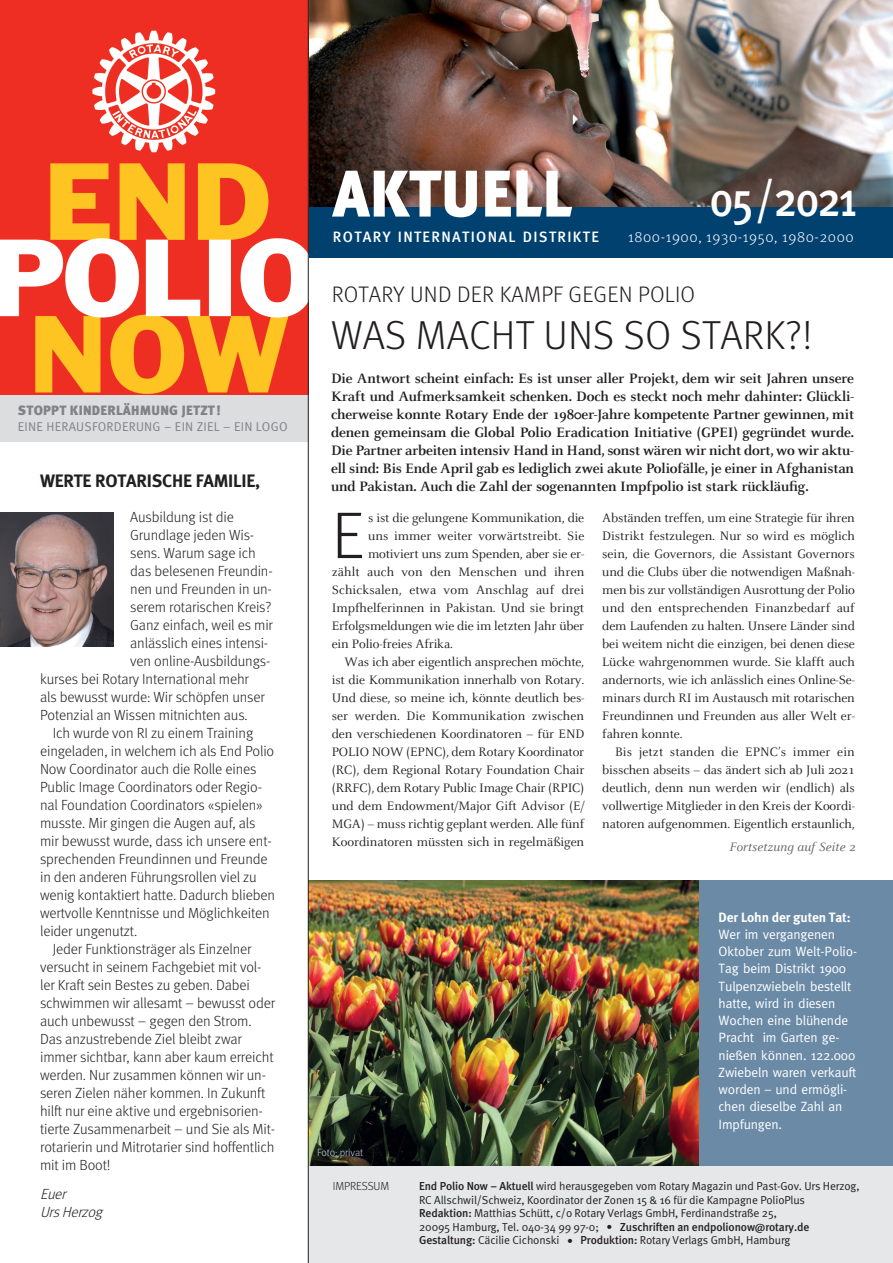
<style>
.page{position:relative;width:893px;height:1263px;background:#fff}
.page>*{position:absolute;margin:0;border:0;box-sizing:border-box;transform-origin:0 0}
.t1{font:300 66px "Meta";color:#231f20}
.t2{font:65.85px "Meta Black Caps";color:#fff;scale:.93 1}
.t3{font:500 48.9px "Meta";letter-spacing:-.05em;color:#fff;scale:.88 1}
.t4{font:300 40.5px "Meta";letter-spacing:.005em;color:#231f20}
.t5{font:300 22.5px "Meta";letter-spacing:.01em;color:#231f20}
.t6{font:700 18px "Meta";letter-spacing:-.01em;color:#231f20}
.t7{font:700 15px/18px "Celeste";letter-spacing:-.01em;color:#231f20;text-align:justify}
.t8{font:300 15px "Meta";letter-spacing:.04em;color:#fff}
.t9{font:500 15px "Meta";letter-spacing:.09em;color:#fff}
.t10{font:300 14.7px "Meta";letter-spacing:-.01em;color:#231f20}
.t11{font:italic 300 14.7px/18px "Meta";color:#231f20}
.t12{font:13.5px/18px "Celeste";letter-spacing:-.01em;color:#231f20;text-align:justify}
.t13{font:13.5px/17.2px "Meta";letter-spacing:-.01em;color:#fff}
.t14{font:13.5px "Celeste";letter-spacing:.01em;color:#231f20}
.t15{font:900 13.5px "Meta";letter-spacing:.02em;color:#808285}
.t16{font:italic 13.5px "Celeste";color:#636366}
.t17{font:700 13.5px "Meta";letter-spacing:-.01em;color:#fff}
.t18{font:12.75px "Meta Normal";letter-spacing:.02em;color:#808285}
.t19{font:300 11.7px "Meta";letter-spacing:-.01em;color:#231f20}
.t20{font:11.55px/13.5px "Meta Normal";letter-spacing:-.01em;color:#231f20}
.t21{font:500 11.55px "Meta";letter-spacing:-.01em;color:#231f20}
.t22{font:300 10.5px "Meta";letter-spacing:-.01em;color:#cacfe6}
.s1{font-family:"Meta";font-weight:500}
.s2{font-family:"Meta Normal";font-weight:400}
</style>
<div class="page">
<img style="left:309px;top:881px;width:390px;height:285px">
<div style="left:699px;top:881px;width:194px;height:285px;background:#6a8aa6"></div>
<div style="left:0;top:384px;width:308px;height:58px;background:#dcdddf"></div>
<div style="left:277px;top:188px;width:616px;height:70px;background:#004170"></div>
<img style="left:309px;top:0;width:584px;height:207px">
<img style="left:0;top:0;width:308px;height:395px">
<div style="left:308px;top:1166px;width:585px;height:97px;background:#e6e7e9"></div>
<img style="left:0;top:513px;width:113px;height:133px">
<hr style="left:308px;top:0;width:1px;height:1263px;background:#231f20">
<p class="t15" style="left:18px;top:402px;width:204px">STOPPT KINDERLÄHMUNG JETZT!</p>
<p class="t18" style="left:18px;top:419px;width:271px">EINE HERAUSFORDERUNG – EIN ZIEL – EIN LOGO</p>
<h3 class="t6" style="left:40px;top:470px;width:222px">WERTE ROTARISCHE FAMILIE,</h3>
<p class="t10" style="left:130px;top:509px;width:105px">Ausbildung ist die</p>
<p class="t10" style="left:130px;top:527px;width:126px">Grundlage jeden Wis-</p>
<p class="t10" style="left:130px;top:545px;width:127px">sens. Warum sage ich</p>
<p class="t10" style="left:130px;top:563px;width:144px">das belesenen Freundin-</p>
<p class="t10" style="left:130px;top:581px;width:143px">nen und Freunden in un-</p>
<p class="t10" style="left:130px;top:599px;width:143px">serem rotarischen Kreis?</p>
<p class="t10" style="left:130px;top:617px;width:144px">Ganz einfach, weil es mir</p>
<p class="t10" style="left:130px;top:635px;width:140px">anlässlich eines intensi-</p>
<p class="t10" style="left:130px;top:653px;width:142px">ven online-Ausbildungs-</p>
<p class="t10" style="left:40px;top:671px;width:210px">kurses bei Rotary International mehr</p>
<p class="t10" style="left:40px;top:689px;width:226px">als bewusst wurde: Wir schöpfen unser</p>
<p class="t10" style="left:40px;top:707px;width:209px">Potenzial an Wissen mitnichten aus.</p>
<p class="t10" style="left:53px;top:725px;width:202px">Ich wurde von RI zu einem Training</p>
<p class="t10" style="left:40px;top:743px;width:236px">eingeladen, in welchem ich als End Polio</p>
<p class="t10" style="left:40px;top:761px;width:218px">Now Coordinator auch die Rolle eines</p>
<p class="t10" style="left:40px;top:779px;width:223px">Public Image Coordinators oder Regio-</p>
<p class="t10" style="left:40px;top:797px;width:224px">nal Foundation Coordinators «spielen»</p>
<p class="t10" style="left:40px;top:815px;width:217px">musste. Mir gingen die Augen auf, als</p>
<p class="t10" style="left:40px;top:833px;width:233px">mir bewusst wurde, dass ich unsere ent-</p>
<p class="t10" style="left:40px;top:851px;width:229px">sprechenden Freundinnen und Freunde</p>
<p class="t10" style="left:40px;top:869px;width:218px">in den anderen Führungsrollen viel zu</p>
<p class="t10" style="left:40px;top:887px;width:236px">wenig kontaktiert hatte. Dadurch blieben</p>
<p class="t10" style="left:40px;top:905px;width:231px">wertvolle Kenntnisse und Möglichkeiten</p>
<p class="t10" style="left:40px;top:923px;width:99px">leider ungenutzt.</p>
<p class="t10" style="left:53px;top:941px;width:200px">Jeder Funktionsträger als Einzelner</p>
<p class="t10" style="left:40px;top:959px;width:223px">versucht in seinem Fachgebiet mit vol-</p>
<p class="t10" style="left:40px;top:977px;width:211px">ler Kraft sein Bestes zu geben. Dabei</p>
<p class="t10" style="left:40px;top:995px;width:237px">schwimmen wir allesamt – bewusst oder</p>
<p class="t10" style="left:40px;top:1013px;width:213px">auch unbewusst – gegen den Strom.</p>
<p class="t10" style="left:40px;top:1031px;width:203px">Das anzustrebende Ziel bleibt zwar</p>
<p class="t10" style="left:40px;top:1049px;width:235px">immer sichtbar, kann aber kaum erreicht</p>
<p class="t10" style="left:40px;top:1067px;width:227px">werden. Nur zusammen können wir un-</p>
<p class="t10" style="left:40px;top:1085px;width:227px">seren Zielen näher kommen. In Zukunft</p>
<p class="t10" style="left:40px;top:1103px;width:224px">hilft nur eine aktive und ergebnisorien-</p>
<p class="t10" style="left:40px;top:1121px;width:237px">tierte Zusammenarbeit – und Sie als Mit-</p>
<p class="t10" style="left:40px;top:1139px;width:236px">rotarierin und Mitrotarier sind hoffentlich</p>
<p class="t10" style="left:40px;top:1157px;width:72px">mit im Boot!</p>
<p class="t11" style="left:40px;top:1184px;width:68px">Euer<br>UrsHerzog</p>
<h2 class="t2" style="left:333px;top:154px;width:259px">AKTUELL</h2>
<h3 class="t3" style="left:709px;top:170px;width:169px">05/2021</h3>
<p class="t9" style="left:333px;top:229px;width:267px">ROTARY INTERNATIONAL DISTRIKTE</p>
<p class="t8" style="left:628px;top:229px;width:227px">1800-1900, 1930-1950, 1980-2000</p>
<h3 class="t5" style="left:332px;top:282px;width:365px">ROTARY UND DER KAMPF GEGEN POLIO</h3>
<h3 class="t4" style="left:331px;top:312px;width:483px">WAS MACHT UNS SO STARK?!</h3>
<p class="t7" style="left:331px;top:370px;width:525px">Die Antwort scheint einfach: Es ist unser aller Projekt, dem wir seit Jahren unsere Kraft und Aufmerksamkeit schenken. Doch es steckt noch mehr dahinter: Glückli&shy;cherweise konnte Rotary Ende der 1980er-Jahre kompetente Partner gewinnen, mit denen gemeinsam die Global Polio Eradication Initiative (GPEI) gegründet wurde.<br>Die Partner arbeiten intensiv Hand in Hand, sonst wären wir nicht dort, wo wir aktu&shy;ell sind: Bis Ende April gab es lediglich zwei akute Poliofälle, je einer in Afghanistan und Pakistan. Auch die Zahl der sogenannten Impfpolio ist stark rückläufig.</p>
<h1 class="t1" style="left:332px;top:498px;width:34px">E</h1>
<p class="t12" style="left:368px;top:509px;width:218px">s ist die gelungene Kommunikation, die</p>
<p class="t12" style="left:368px;top:527px;width:218px">uns immer weiter vorwärtstreibt. Sie</p>
<p class="t12" style="left:368px;top:545px;width:218px">motiviert uns zum Spenden, aber sie er-</p>
<p class="t14" style="left:332px;top:565px;width:254px">zählt auch von den Menschen und ihren</p>
<p class="t14" style="left:332px;top:583px;width:254px">Schicksalen, etwa vom Anschlag auf drei</p>
<p class="t12" style="left:332px;top:599px;width:254px">Impfhelferinnen in Pakistan. Und sie bringt</p>
<p class="t12" style="left:332px;top:617px;width:254px">Erfolgsmeldungen wie die im letzten Jahr über</p>
<p class="t12" style="left:332px;top:635px;width:123px">ein Polio-freies Afrika.</p>
<p class="t12" style="left:344px;top:653px;width:241px">Was ich aber eigentlich ansprechen möchte,</p>
<p class="t12" style="left:332px;top:671px;width:254px">ist die Kommunikation innerhalb von Rotary.</p>
<p class="t12" style="left:332px;top:689px;width:254px">Und diese, so meine ich, könnte deutlich bes-</p>
<p class="t12" style="left:332px;top:707px;width:254px">ser werden. Die Kommunikation zwischen</p>
<p class="t12" style="left:332px;top:725px;width:254px">den verschiedenen Koordinatoren – für END</p>
<p class="t12" style="left:332px;top:743px;width:254px">POLIO NOW (EPNC), dem Rotary Koordinator</p>
<p class="t12" style="left:332px;top:761px;width:254px">(RC), dem Regional Rotary Foundation Chair</p>
<p class="t12" style="left:332px;top:779px;width:254px">(RRFC), dem Rotary Public Image Chair (RPIC)</p>
<p class="t12" style="left:332px;top:797px;width:254px">und dem Endowment/Major Gift Advisor (E/</p>
<p class="t12" style="left:332px;top:815px;width:254px">MGA) – muss richtig geplant werden. Alle fünf</p>
<p class="t12" style="left:332px;top:833px;width:254px">Koordinatoren müssten sich in regelmäßigen</p>
<p class="t12" style="left:602px;top:509px;width:254px">Abständen treffen, um eine Strategie für ihren Distrikt festzulegen. Nur so wird es möglich sein, die Governors, die Assistant Governors und die Clubs über die notwendigen Maßnah&shy;men bis zur vollständigen Ausrottung der Polio und den entsprechenden Finanzbedarf auf dem Laufenden zu halten. Unsere Länder sind bei weitem nicht die einzigen, bei denen diese Lücke wahrgenommen wurde. Sie klafft auch andernorts, wie ich anlässlich eines Online-Se&shy;minars durch RI im Austausch mit rotarischen Freundinnen und Freunden aus aller Welt er&shy;fahren konnte.</p>
<p class="t12" style="left:602px;top:743px;width:254px;text-indent:13px">Bis jetzt standen die EPNC’s immer ein bisschen abseits – das ändert sich ab Juli 2021 deutlich, denn nun werden wir (endlich) als vollwertige Mitglieder in den Kreis der Koordi&shy;natoren aufgenommen. Eigentlich erstaunlich,</p>
<p class="t16" style="left:730px;top:840px;width:127px">Fortsetzung auf Seite 2</p>
<p class="t22" style="left:317px;top:1147px;width:48px">Foto: privat</p>
<p class="t17" style="left:719px;top:909px;width:134px">Der Lohn der guten Tat:</p>
<p class="t13" style="left:719px;top:925px;width:140px">Wer im vergangenen<br>Oktober zum Welt-Polio-<br>Tag beim Distrikt 1900<br>Tulpenzwiebeln bestellt hatte, wird in diesen<br>Wochen eine blühende<br>Pracht im Garten ge&shy;nießen können. 122.000<br>Zwiebeln waren verkauft worden – und ermögli&shy;chen dieselbe Zahl an<br>Impfungen.</p>
<p class="t19" style="left:333px;top:1179px;width:58px">IMPRESSUM</p>
<p class="t20" style="left:419px;top:1179px;width:442px"><span class="s1">End Polio Now – Aktuell</span> wird herausgegeben vom Rotary Magazin und Past-Gov. Urs Herzog,<br>RC Allschwil/Schweiz, Koordinator der Zonen 15 &amp; 16 für die Kampagne PolioPlus<br><span class="s1">Redaktion:</span> Matthias Schütt, c/o Rotary Verlags GmbH, Ferdinandstraße 25,</p>
<p class="t21" style="left:419px;top:1220px;width:392px"><span class="s2">20095 Hamburg, Tel. 040-34 99 97-0; •</span> Zuschriften an endpolionow@rotary.de</p>
<p class="t20" style="left:419px;top:1233px;width:373px"><span class="s1">Gestaltung:</span> Cäcilie Cichonski • <span class="s1">Produktion:</span> Rotary Verlags GmbH, Hamburg</p>
</div>
